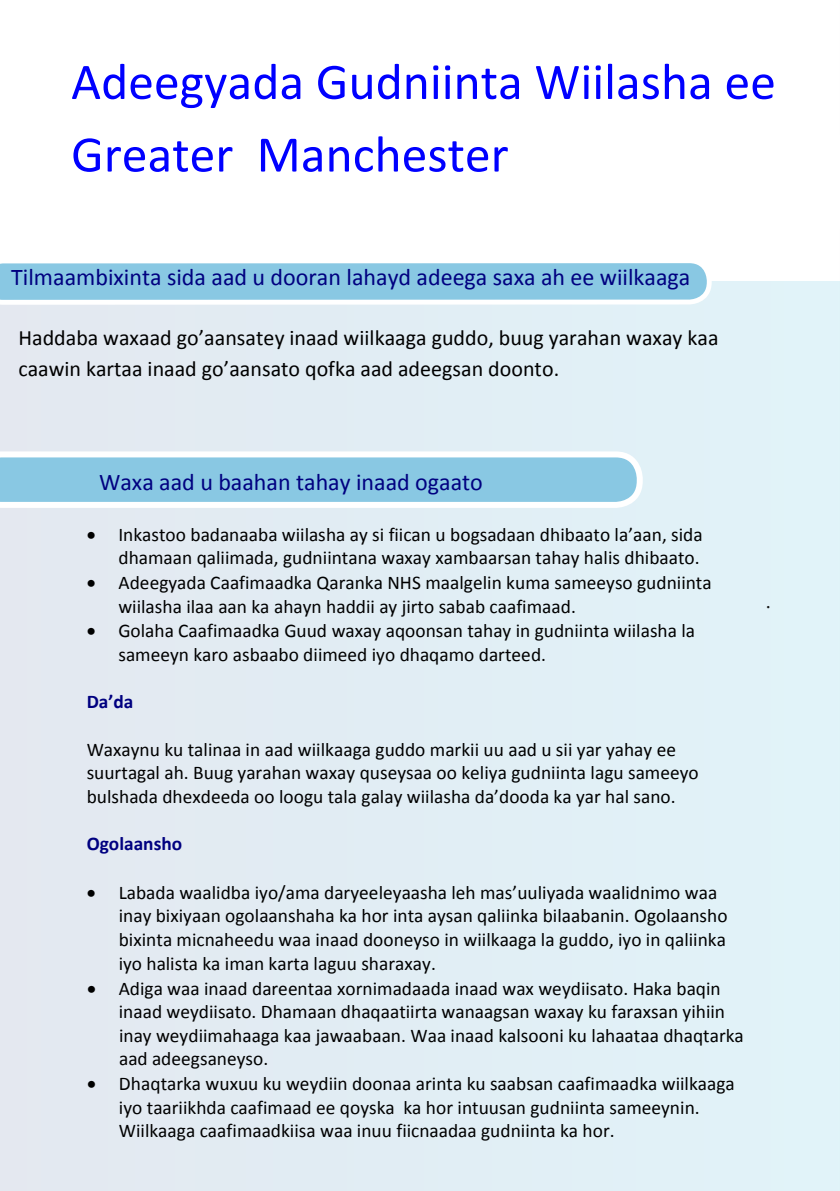
<style>
.page{position:relative;width:840px;height:1191px;background:#fff}
.page>*{position:absolute;margin:0;border:0;box-sizing:border-box;transform-origin:0 0}
.t1{font:51.6px/72.6px "Calibri";color:#00f}
.t2{font:24px "Calibri";color:#000080}
.t3{font:22px/30.8px "Calibri";color:#000}
.t4{font:19.4px/23.6px "Calibri";color:#000}
.t5{font:700 19.4px "Calibri";color:#000080}
.t6{font:19px "Century Gothic";color:#121212}
</style>
<div class="page">
<svg style="left:839px;top:281px;width:1px;height:910px"></svg>
<div style="left:0;top:281px;width:839px;height:910px;background:#e1eef4"></div>
<svg style="left:0;top:451px;width:642px;height:57px;background:#a3d4e9"></svg>
<svg style="left:0;top:263px;width:711px;height:42px;background:#99cfe6"></svg>
<h1 class="t1" style="left:71px;top:50px;width:706px">Adeegyada Gudniinta Wiilasha ee<br>Greater Manchester</h1>
<p class="t2" style="left:11px;top:267px;width:680px">Tilmaambixinta sida aad u dooran lahayd adeega saxa ah ee wiilkaaga</p>
<p class="t3" style="left:18px;top:324px;width:701px">Haddaba waxaad go’aansatey inaad wiilkaaga guddo, buug yarahan waxay kaa caawin kartaa inaad go’aansato qofka aad adeegsan doonto.</p>
<p class="t2" style="left:99px;top:471px;width:385px">Waxa aad u baahan tahay inaad ogaato</p>
<p class="t4" style="left:87px;top:524px;width:617px;text-align:right">• Inkastoo badanaaba wiilasha ay si fiican u bogsadaan dhibaato la’aan, sida dhamaan qaliimada, gudniintana waxay xambaarsan tahay halis dhibaato.</p>
<p class="t4" style="left:118px;top:572px;width:594px;text-indent:-31px">• Adeegyada Caafimaadka Qaranka NHS maalgelin kuma sameeyso gudniinta wiilasha ilaa aan ka ahayn haddii ay jirto sabab caafimaad.</p>
<p class="t4" style="left:118px;top:621px;width:578px;text-indent:-32px">• Golaha Caafimaadka Guud waxay aqoonsan tahay in gudniinta wiilasha la sameeyn karo asbaabo diimeed iyo dhaqamo darteed.</p>
<p class="t5" style="left:87px;top:694px;width:48px">Da’da</p>
<p class="t4" style="left:87px;top:739px;width:613px">Waxaynu ku talinaa in aad wiilkaaga guddo markii uu aad u sii yar yahay ee suurtagal ah. Buug yarahan waxay quseysaa oo keliya gudniinta lagu sameeyo bulshada dhexdeeda oo loogu tala galay wiilasha da’dooda ka yar hal sano.</p>
<p class="t5" style="left:87px;top:836px;width:97px">Ogolaansho</p>
<p class="t4" style="left:119px;top:882px;width:610px;text-indent:-32px">• Labada waalidba iyo/ama daryeeleyaasha leh mas’uuliyada waalidnimo waa inay bixiyaan ogolaanshaha ka hor inta aysan qaliinka bilaabanin. Ogolaansho bixinta micnaheedu waa inaad dooneyso in wiilkaaga la guddo, iyo in qaliinka iyo halista ka iman karta laguu sharaxay.</p>
<p class="t4" style="left:119px;top:977px;width:626px;text-indent:-32px">• Adiga waa inaad dareentaa xornimadaada inaad wax weydiisato. Haka baqin inaad weydiisato. Dhamaan dhaqaatiirta wanaagsan waxay ku faraxsan yihiin inay weydiimahaaga kaa jawaabaan. Waa inaad kalsooni ku lahaataa dhaqtarka aad adeegsaneyso.</p>
<p class="t4" style="left:119px;top:1073px;width:617px;text-indent:-32px">• Dhaqtarka wuxuu ku weydiin doonaa arinta ku saabsan caafimaadka wiilkaaga iyo taariikhda caafimaad ee qoyska ka hor intuusan gudniinta sameeynin.<br>Wiilkaaga caafimaadkiisa waa inuu fiicnaadaa gudniinta ka hor.</p>
<p class="t6" style="left:765px;top:589px;width:7px">.</p>
</div>
